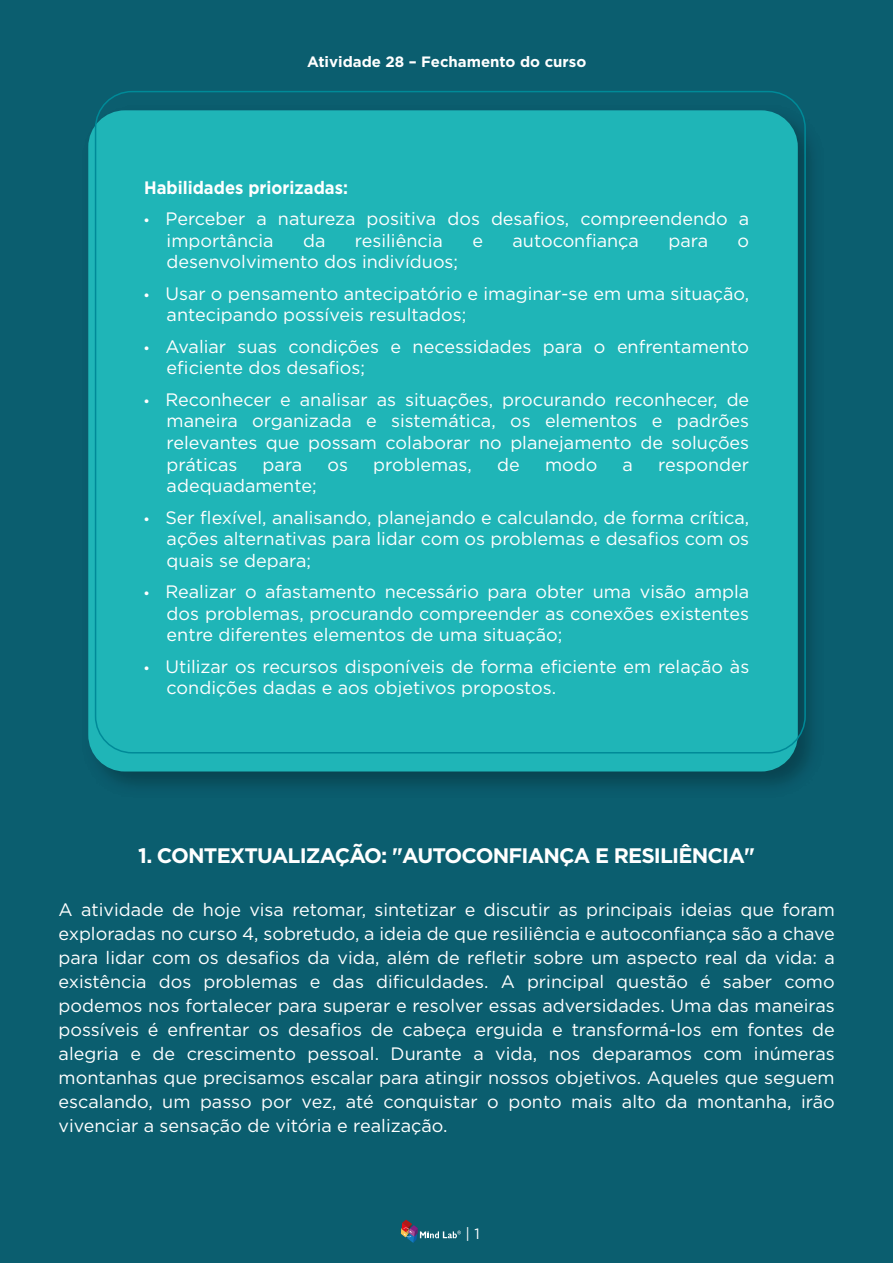
<style>
.page{position:relative;width:893px;height:1263px;background:#0b5e6f}
.page>*{position:absolute;margin:0;border:0;box-sizing:border-box;transform-origin:0 0}
.t1{font:700 21px "Gotham";letter-spacing:-.04em;color:#fff}
.t2{font:18px/21.6px "Gotham";color:#fff}
.t3{font:700 18px "Gotham";color:#fff;scale:.92 1}
.t4{font:700 15px "Gotham";color:#fff}
.t5{font:15px "Gotham";color:#fff}
.s1{font-family:"Myriad Pro"}
</style>
<div class="page">
<img style="left:88px;top:98px;width:724px;height:688px">
<div style="left:88px;top:110px;width:710px;height:661px;background:#1fb5b7;border-radius:37px"></div>
<svg style="left:401px;top:1219px;width:60px;height:24px"></svg>
<p class="t4" style="left:307px;top:52px;width:281px">Atividade 28 – Fechamento do curso</p>
<p class="t3" style="left:144px;top:176px;width:223px">Habilidades priorizadas:</p>
<p class="t2" style="left:167px;top:208px;width:584px;text-indent:-22px"><span class="s1">•</span> Perceber a natureza positiva dos desafios, compreendendo a importância</p>
<p class="t2" style="left:303px;top:229px;width:24px">da</p>
<p class="t2" style="left:355px;top:229px;width:89px">resiliência</p>
<p class="t2" style="left:472px;top:229px;width:12px">e</p>
<p class="t2" style="left:512px;top:229px;width:128px">autoconfiança</p>
<p class="t2" style="left:668px;top:229px;width:41px">para</p>
<p class="t2" style="left:738px;top:229px;width:13px">o</p>
<p class="t2" style="left:167px;top:251px;width:293px">desenvolvimento dos indivíduos;</p>
<p class="t2" style="left:167px;top:282px;width:584px;text-indent:-22px"><span class="s1">•</span> Usar o pensamento antecipatório e imaginar-se em uma situação, antecipando possíveis resultados;</p>
<p class="t2" style="left:167px;top:335px;width:584px;text-indent:-22px"><span class="s1">•</span> Avaliar suas condições e necessidades para o enfrentamento eficiente dos desafios;</p>
<p class="t2" style="left:167px;top:388px;width:584px;text-align:justify;text-indent:-22px"><span class="s1">•</span> Reconhecer e analisar as situações, procurando reconhecer, de maneira organizada e sistemática, os elementos e padrões relevantes que possam colaborar no planejamento de soluções práticas</p>
<p class="t2" style="left:263px;top:453px;width:41px">para</p>
<p class="t2" style="left:327px;top:453px;width:22px">os</p>
<p class="t2" style="left:373px;top:453px;width:100px">problemas,</p>
<p class="t2" style="left:497px;top:453px;width:24px">de</p>
<p class="t2" style="left:545px;top:453px;width:54px">modo</p>
<p class="t2" style="left:622px;top:453px;width:12px">a</p>
<p class="t2" style="left:658px;top:453px;width:93px">responder</p>
<p class="t2" style="left:167px;top:475px;width:151px">adequadamente;</p>
<p class="t2" style="left:167px;top:506px;width:584px;text-align:justify;text-indent:-22px"><span class="s1">•</span> Ser flexível, analisando, planejando e calculando, de forma crítica, ações alternativas para lidar com os problemas e desafios com os quais se depara;</p>
<p class="t2" style="left:167px;top:581px;width:584px;text-align:justify;text-indent:-22px"><span class="s1">•</span> Realizar o afastamento necessário para obter uma visão ampla dos problemas, procurando compreender as conexões existentes entre diferentes elementos de uma situação;</p>
<p class="t2" style="left:167px;top:655px;width:584px;text-indent:-22px"><span class="s1">•</span> Utilizar os recursos disponíveis de forma eficiente em relação às condições dadas e aos objetivos propostos.</p>
<p class="t1" style="left:138px;top:841px;width:618px">1. CONTEXTUALIZAÇÃO: "AUTOCONFIANÇA E RESILIÊNCIA"</p>
<p class="t2" style="left:59px;top:897px;width:778px;line-height:24px;text-align:justify">A atividade de hoje visa retomar, sintetizar e discutir as principais ideias que foram exploradas no curso 4, sobretudo, a ideia de que resiliência e autoconfiança são a chave para lidar com os desafios da vida, além de refletir sobre um aspecto real da vida: a existência dos problemas e das dificuldades. A principal questão é saber como podemos nos fortalecer para superar e resolver essas adversidades. Uma das maneiras possíveis é enfrentar os desafios de cabeça erguida e transformá-los em fontes de alegria e de crescimento pessoal. Durante a vida, nos deparamos com inúmeras montanhas que precisamos escalar para atingir nossos objetivos. Aqueles que seguem escalando, um passo por vez, até conquistar o ponto mais alto da montanha, irão vivenciar a sensação de vitória e realização.</p>
<p class="t5" style="left:466px;top:1224px;width:16px">| 1</p>
</div>
